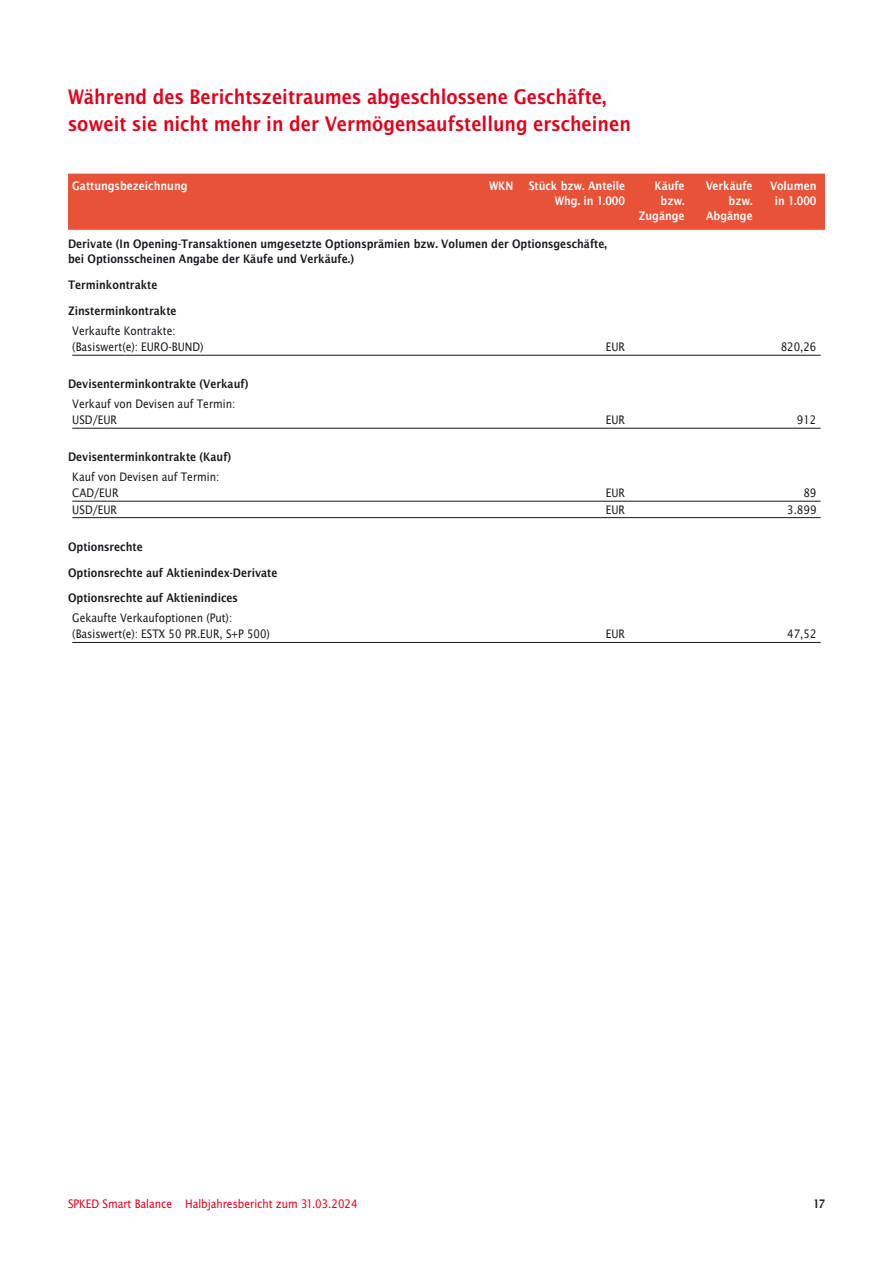
<style>
.page{position:relative;width:893px;height:1263px;background:#fff}
.page>*{position:absolute;margin:0;border:0;box-sizing:border-box;transform-origin:0 0}
.t1{font:700 21.75px/26.1px "Lucida Sans Nar EF Dem";color:#e2001a}
.t2{font:700 12.75px/26px "Lucida Sans Nar EF Dem";color:#1a171c}
.t3{font:12.75px/16.5px "Lucida Sans Narrow EF";color:#1a171c}
.t4{font:700 12.75px "Lucida Sans Nar EF Dem";color:#fff}
.t5{font:12.75px "Lucida Sans Narrow EF";color:#e2001a}
</style>
<div class="page">
<div style="left:68px;top:174px;width:757px;height:31px;background:#e85237"></div>
<div style="left:68px;top:198px;width:757px;height:32px;background:#e85237"></div>
<hr style="left:72px;top:355px;width:749px;height:1px;background:#1a171c">
<hr style="left:72px;top:428px;width:749px;height:1px;background:#1a171c">
<hr style="left:72px;top:501px;width:749px;height:1px;background:#1a171c">
<hr style="left:72px;top:517px;width:749px;height:1px;background:#1a171c">
<hr style="left:72px;top:642px;width:749px;height:1px;background:#1a171c">
<h1 class="t1" style="left:68px;top:84px;width:564px">Während des Berichtszeitraumes abgeschlossene Geschäfte, soweit sie nicht mehr in der Vermögensaufstellung erscheinen</h1>
<p class="t4" style="left:72px;top:179px;width:117px">Gattungsbezeichnung</p>
<p class="t4" style="left:489px;top:179px;width:138px">WKN Stück bzw. Anteile</p>
<p class="t4" style="left:654px;top:179px;width:32px">Käufe</p>
<p class="t4" style="left:706px;top:179px;width:48px">Verkäufe</p>
<p class="t4" style="left:770px;top:179px;width:48px">Volumen</p>
<p class="t4" style="left:555px;top:194px;width:72px">Whg. in 1.000</p>
<p class="t4" style="left:661px;top:194px;width:26px">bzw.</p>
<p class="t4" style="left:729px;top:194px;width:26px">bzw.</p>
<p class="t4" style="left:775px;top:194px;width:43px">in 1.000</p>
<p class="t4" style="left:639px;top:209px;width:47px">Zugänge</p>
<p class="t4" style="left:706px;top:209px;width:48px">Abgänge</p>
<p class="t2" style="left:68px;top:236px;width:540px;line-height:15.3px">Derivate (In Opening-Transaktionen umgesetzte Optionsprämien bzw. Volumen der Optionsgeschäfte, bei Optionsscheinen Angabe der Käufe und Verkäufe.)</p>
<p class="t2" style="left:68px;top:272px;width:110px">Terminkontrakte<br>Zinsterminkontrakte</p>
<p class="t3" style="left:72px;top:322px;width:133px">Verkaufte Kontrakte: (Basiswert(e): EURO-BUND)</p>
<p class="t3" style="left:606px;top:339px;width:21px">EUR</p>
<p class="t3" style="left:781px;top:339px;width:37px">820,26</p>
<p class="t2" style="left:68px;top:371px;width:182px">Devisenterminkontrakte (Verkauf)</p>
<p class="t3" style="left:72px;top:395px;width:164px">Verkauf von Devisen auf Termin:<br>USD/EUR</p>
<p class="t2" style="left:68px;top:444px;width:165px">Devisenterminkontrakte (Kauf)</p>
<p class="t3" style="left:72px;top:468px;width:149px">Kauf von Devisen auf Termin:<br>CAD/EUR</p>
<p class="t3" style="left:606px;top:412px;width:21px">EUR</p>
<p class="t3" style="left:797px;top:412px;width:21px">912</p>
<p class="t3" style="left:606px;top:485px;width:21px">EUR</p>
<p class="t3" style="left:803px;top:485px;width:15px">89</p>
<p class="t3" style="left:72px;top:501px;width:46px">USD/EUR</p>
<p class="t3" style="left:606px;top:501px;width:21px">EUR</p>
<p class="t3" style="left:787px;top:501px;width:31px">3.899</p>
<p class="t2" style="left:68px;top:533px;width:211px">Optionsrechte<br>Optionsrechte auf Aktienindex-Derivate<br>Optionsrechte auf Aktienindices</p>
<p class="t3" style="left:72px;top:609px;width:199px">Gekaufte Verkaufoptionen (Put): (Basiswert(e): ESTX 50 PR.EUR, S+P 500)</p>
<p class="t3" style="left:606px;top:626px;width:21px">EUR</p>
<p class="t3" style="left:787px;top:626px;width:31px">47,52</p>
<p class="t5" style="left:68px;top:1197px;width:291px">SPKED Smart Balance Halbjahresbericht zum 31.03.2024</p>
<p class="t2" style="left:813px;top:1190px;width:13px">17</p>
</div>
